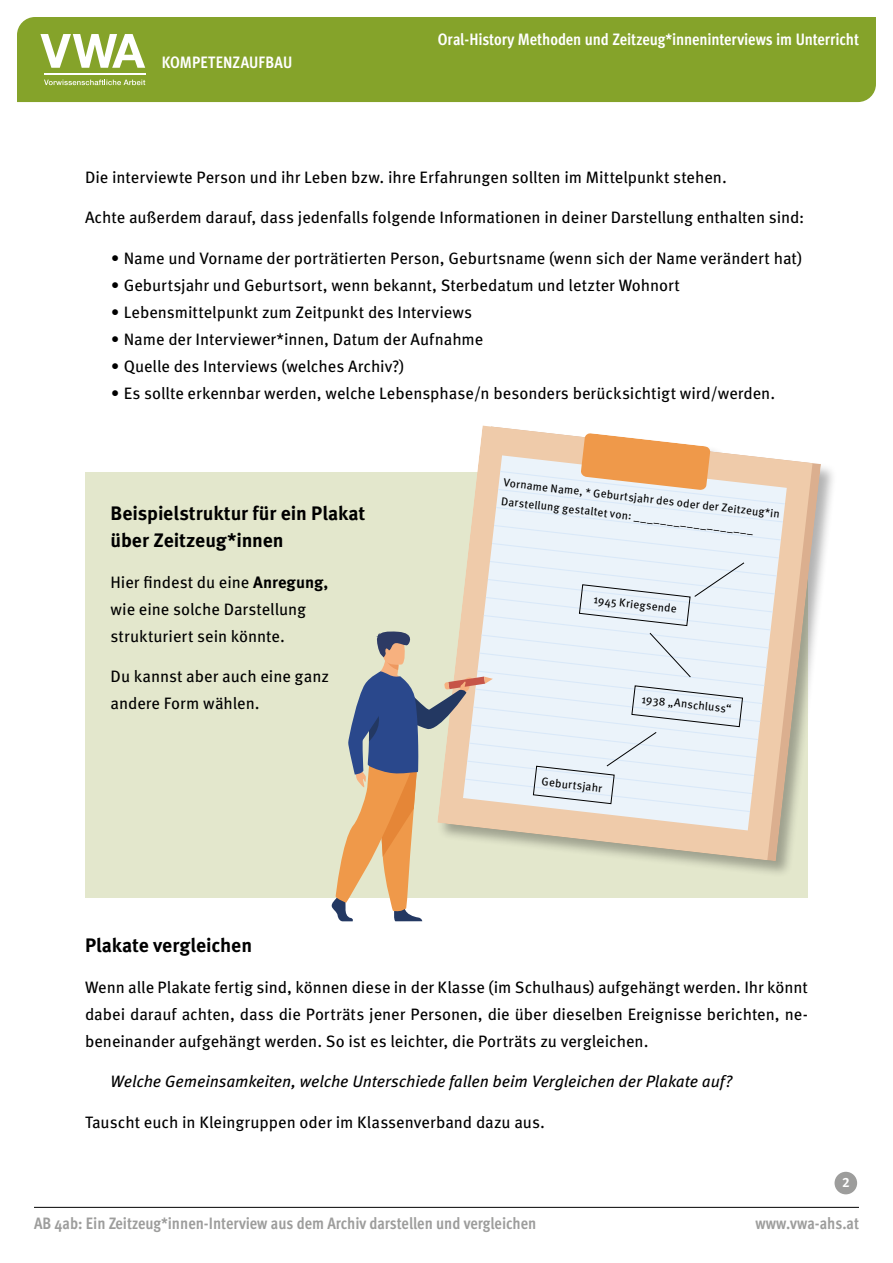
<style>
.page{position:relative;width:893px;height:1263px;background:#fff}
.page>*{position:absolute;margin:0;border:0;box-sizing:border-box;transform-origin:0 0}
.t1{font:700 19.5px/27px "Meta Pro";letter-spacing:-.005em;color:#000}
.t2{font:16.5px/27px "Meta Pro";letter-spacing:-.005em;color:#000}
.t3{font:700 condensed 16.5px "Meta Pro";color:#9d9d9c}
.t4{font:italic 16.5px "Meta Pro";letter-spacing:-.005em;color:#000}
.t5{font:700 condensed 16.5px "Meta Pro";letter-spacing:-.005em;color:#fff}
.t6{font:700 13.5px "Meta Pro";color:#fff}
.t7{font:11.4px/18.5px "Meta Pro";color:#000}
.s1{font-weight:700}
</style>
<div class="page">
<div style="left:85px;top:472px;width:723px;height:425px;background:#e3e7cc"></div>
<hr style="left:34px;top:1207px;width:825px;height:1px;background:#000">
<div style="left:834px;top:1172px;width:23px;height:22px;background:#9d9d9c;border-radius:50%"></div>
<div style="left:17px;top:17px;width:859px;height:85px;background:#85a32a"></div>
<hr style="left:44px;top:74px;width:101px;height:1px;background:#fff">
<svg style="left:44px;top:80px;width:101px;height:5px"></svg>
<svg style="left:40px;top:34px;width:105px;height:34px"></svg>
<div style="left:437px;top:425px;width:401px;height:453px;background:#000;opacity:.3"></div>
<svg style="left:785px;top:427px;width:36px;height:434px"></svg>
<svg style="left:437px;top:426px;width:375px;height:434px"></svg>
<svg style="left:332px;top:433px;width:453px;height:488px"></svg>
<p class="t5" style="left:162px;top:49px;width:132px">KOMPETENZAUFBAU</p>
<p class="t5" style="left:438px;top:27px;width:423px">Oral-History Methoden und Zeitzeug*inneninterviews im Unterricht</p>
<p class="t2" style="left:85px;top:162px;width:643px">Die interviewte Person und ihr Leben bzw. ihre Erfahrungen sollten im Mittelpunkt stehen.</p>
<p class="t2" style="left:85px;top:203px;width:721px">Achte außerdem darauf, dass jedenfalls folgende Informationen in deiner Darstellung enthalten sind:</p>
<p class="t2" style="left:111px;top:243px;width:693px">∙ Name und Vorname der porträtierten Person, Geburtsname (wenn sich der Name verändert hat) ∙ Geburtsjahr und Geburtsort, wenn bekannt, Sterbedatum und letzter Wohnort<br>∙ Lebensmittelpunkt zum Zeitpunkt des Interviews<br>∙ Name der Interviewer*innen, Datum der Aufnahme<br>∙ Quelle des Interviews (welches Archiv?)<br>∙ Es sollte erkennbar werden, welche Lebensphase/n besonders berücksichtigt wird/werden.</p>
<p class="t1" style="left:111px;top:499px;width:256px">Beispielstruktur für ein Plakat über Zeitzeug*innen</p>
<p class="t2" style="left:111px;top:567px;width:219px">Hier findest du eine <span class="s1">Anregung, </span>wie eine solche Darstellung strukturiert sein könnte.</p>
<p class="t2" style="left:111px;top:662px;width:220px">Du kannst aber auch eine ganz andere Form wählen.</p>
<p class="t7" style="left:504px;top:474px;width:280px;rotate:6deg">Vorname Name, * Geburtsjahr des oder der Zeitzeug*in<br>Darstellung gestaltet von: __________________</p>
<p class="t7" style="left:594px;top:590px;width:85px;rotate:6deg">1945 Kriegsende</p>
<p class="t7" style="left:543px;top:772px;width:62px;rotate:6deg">Geburtsjahr</p>
<p class="t7" style="left:642px;top:689px;width:92px;rotate:6deg">1938 „Anschluss“</p>
<p class="t1" style="left:85px;top:931px;width:169px">Plakate vergleichen</p>
<p class="t2" style="left:85px;top:972px;width:724px;text-align:justify">Wenn alle Plakate fertig sind, können diese in der Klasse (im Schulhaus) aufgehängt werden. Ihr könnt dabei darauf achten, dass die Porträts jener Personen, die über dieselben Ereignisse berichten, ne&shy;beneinander aufgehängt werden. So ist es leichter, die Porträts zu vergleichen.</p>
<p class="t4" style="left:111px;top:1069px;width:624px">Welche Gemeinsamkeiten, welche Unterschiede fallen beim Vergleichen der Plakate auf?</p>
<p class="t2" style="left:85px;top:1107px;width:461px">Tauscht euch in Kleingruppen oder im Klassenverband dazu aus.</p>
<p class="t6" style="left:842px;top:1172px;width:9px">2</p>
<p class="t3" style="left:34px;top:1210px;width:504px">AB 4ab: Ein Zeitzeug*innen-Interview aus dem Archiv darstellen und vergleichen</p>
<p class="t3" style="left:755px;top:1210px;width:105px">www.vwa-ahs.at</p>
</div>
